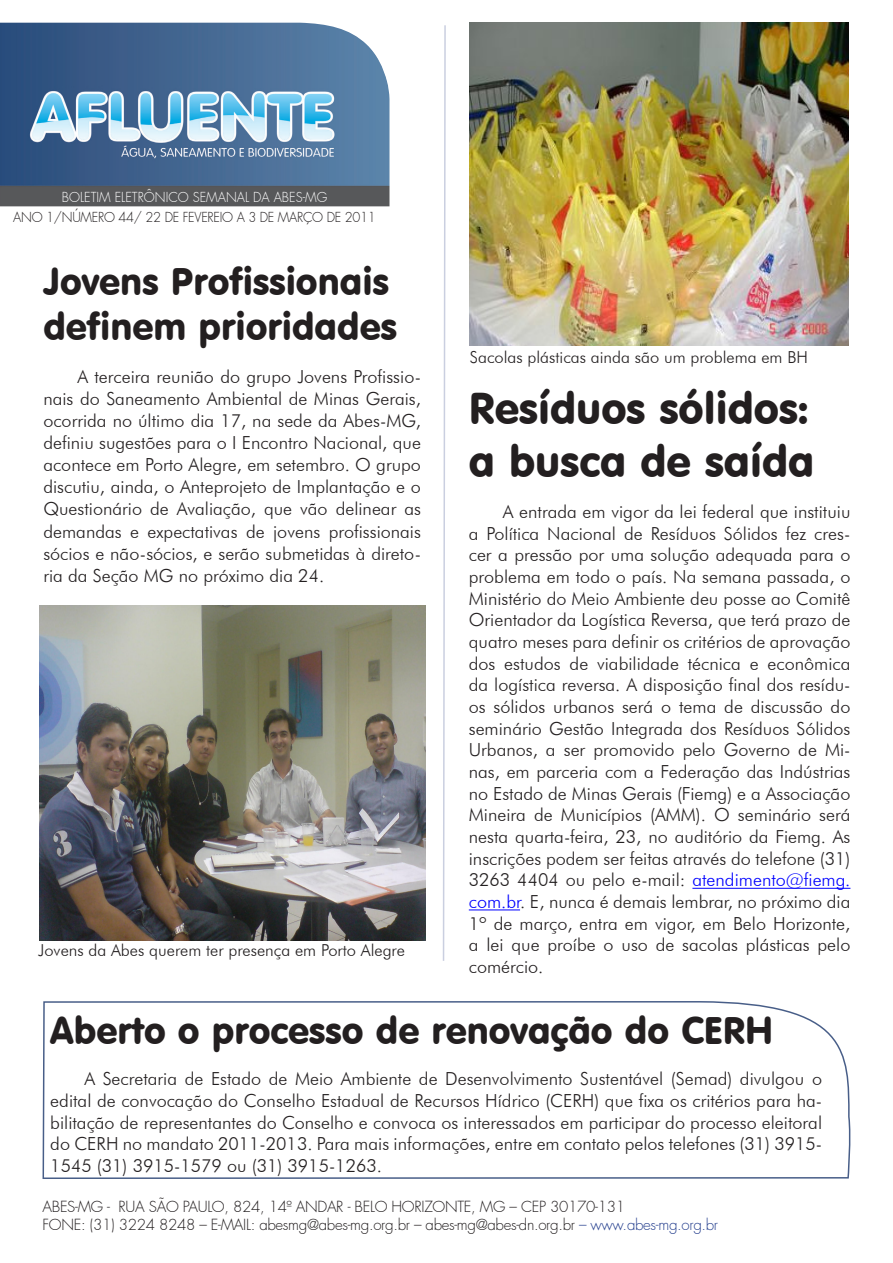
<style>
.page{position:relative;width:893px;height:1263px;background:#fff}
.page>*{position:absolute;margin:0;border:0;box-sizing:border-box;transform-origin:0 0}
.t1{font:43.5px "VAG Rounded BT";color:#231f20}
.t2{font:37.5px "VAG Rounded BT";color:#231f20}
.t3{font:300 18px/21.6px "Futura BT";color:#231f20;text-align:justify}
.t4{font:300 16.5px "Futura BT";color:#231f20}
.t5{font:300 15px "Futura";letter-spacing:-.02em;color:#231f20}
.t6{font:300 13.5px "Futura";letter-spacing:-.02em;color:#231f20;scale:.95 1}
.t7{font:300 13.5px "Futura";color:#fff;scale:.95 1}
.s1{color:#00f}
.s2{color:#253f8e}
</style>
<div class="page">
<img style="left:0;top:23px;width:389px;height:183px">
<svg style="left:442px;top:25px;width:4px;height:936px"></svg>
<hr style="left:692px;top:888px;width:158px;height:1px;background:#00f">
<hr style="left:469px;top:909px;width:51px;height:1px;background:#00f">
<svg style="left:42px;top:1001px;width:809px;height:178px"></svg>
<img style="left:470px;top:22px;width:379px;height:323px">
<img style="left:39px;top:605px;width:386px;height:335px">
<p class="t7" style="left:62px;top:188px;width:281px">BOLETIM ELETRÔNICO SEMANAL DA ABES-MG</p>
<p class="t6" style="left:13px;top:208px;width:289px">ANO 1/NÚMERO 44/ 22 DE FEVEREIO A 3 DE MAR</p>
<p class="t6" style="left:303px;top:208px;width:78px">ÇO DE 2011</p>
<p class="t2" style="left:43px;top:258px;width:347px">Jovens Profissionais</p>
<p class="t2" style="left:43px;top:303px;width:355px">definem prioridades</p>
<p class="t3" style="left:43px;top:365px;width:379px;line-height:22px;text-indent:34px">A terceira reunião do grupo Jovens Profissio&shy;nais do Saneamento Ambiental de Minas Gerais, ocorrida no último dia 17, na sede da Abes-MG, definiu sugestões para o I Encontro Nacional, que acontece em Porto Alegre, em setembro. O grupo discutiu, ainda, o Anteprojeto de Implantação e o Questionário de Avaliação, que vão delinear as demandas e expectativas de jovens profissionais sócios e não-sócios, e serão submetidas à direto&shy;ria da Seção MG no próximo dia 24.</p>
<p class="t4" style="left:38px;top:940px;width:368px">Jovens da Abes querem ter presença em Porto Alegre</p>
<p class="t4" style="left:470px;top:347px;width:340px">Sacolas plásticas ainda são um problema em BH</p>
<p class="t1" style="left:469px;top:381px;width:341px">Resíduos sólidos:</p>
<p class="t1" style="left:469px;top:433px;width:347px">a busca de saída</p>
<p class="t3" style="left:469px;top:501px;width:383px;text-indent:34px">A entrada em vigor da lei federal que instituiu a Política Nacional de Resíduos Sólidos fez cres&shy;cer a pressão por uma solução adequada para o problema em todo o país. Na semana passada, o Ministério do Meio Ambiente deu posse ao Comitê Orientador da Logística Reversa, que terá prazo de quatro meses para definir os critérios de aprovação dos estudos de viabilidade técnica e econômica da logística reversa. A disposição final dos resídu&shy;os sólidos urbanos será o tema de discussão do seminário Gestão Integrada dos Resíduos Sólidos Urbanos, a ser promovido pelo Governo de Mi&shy;nas, em parceria com a Federação das Indústrias no Estado de Minas Gerais (Fiemg) e a Associação Mineira de Municípios (AMM). O seminário será nesta quarta-feira, 23, no auditório da Fiemg. As inscrições podem ser feitas através do telefone (31)<br>3263 4404 ou pelo e-mail: <span class="s1">atendimento@fiemg. com.br</span>. E, nunca é demais lembrar, no próximo dia 1º de março, entra em vigor, em Belo Horizonte, a lei que proíbe o uso de sacolas plásticas pelo comércio.</p>
<p class="t2" style="left:50px;top:1007px;width:724px">Aberto o processo de renovação do CERH</p>
<p class="t3" style="left:50px;top:1068px;width:773px;text-indent:34px">A Secretaria de Estado de Meio Ambiente de Desenvolvimento Sustentável (Semad) divulgou o edital de convocação do Conselho Estadual de Recursos Hídrico (CERH) que fixa os critérios para ha&shy;bilitação de representantes do Conselho e convoca os interessados em participar do processo eleitoral do CERH no mandato 2011-2013. Para mais informações, entre em contato pelos telefones (31) 3915- 1545 (31) 3915-1579 ou (31) 3915-1263.</p>
<p class="t5" style="left:43px;top:1197px;width:584px">ABES-MG - RUA SÃO PAULO, 824, 14º ANDAR - BELO HORIZONTE, MG – CEP 30170-131</p>
<p class="t5" style="left:43px;top:1215px;width:677px">FONE: (31) 3224 8248 – E-MAIL: ABESMG@ABES-MG.ORG.BR – ABES-MG@ABES-DN.ORG.BR <span class="s2">– WWW.ABES-MG.ORG.BR</span></p>
</div>
